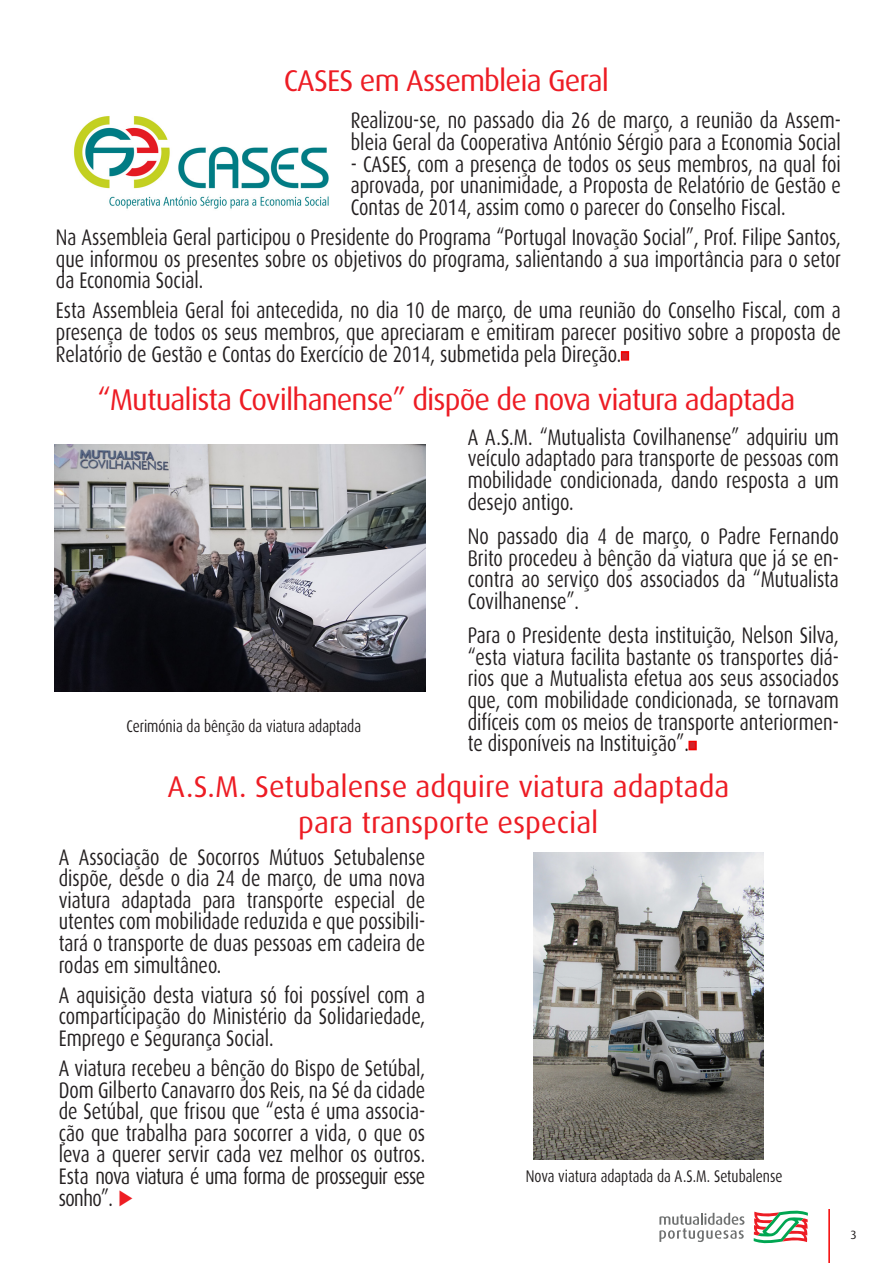
<style>
.page{position:relative;width:893px;height:1263px;background:#fff}
.page>*{position:absolute;margin:0;border:0;box-sizing:border-box;transform-origin:0 0}
.t1{font:30px "Dax";letter-spacing:-.03em;color:#ed1c24}
.t2{font:30px "Dax";color:#ed1c24}
.t3{font:22.5px/21.6px "Dax";color:#231f20;text-align:justify;scale:.8 1}
.t4{font:16.8px "Dax";color:#231f20;scale:.8 1}
.t5{font:12px "Dax";color:#231f20}
.s1{font-family:"Minion Pro";color:#d1232a}
.s2{font-family:"Arial";color:#ee1d23}
</style>
<div class="page">
<svg style="left:754px;top:1211px;width:54px;height:32px"></svg>
<svg style="left:659px;top:1213px;width:85px;height:29px"></svg>
<hr style="left:828px;top:1209px;width:2px;height:54px;background:#f50000">
<div style="left:621px;top:351px;width:8px;height:10px;border:3px solid #f50000"></div>
<img style="left:73px;top:116px;width:256px;height:93px">
<div style="left:688px;top:741px;width:9px;height:9px;border:3px solid #f50000"></div>
<img style="left:54px;top:444px;width:371px;height:247px">
<img style="left:533px;top:852px;width:230px;height:307px">
<p class="t1" style="left:284px;top:64px;width:327px">CASES em Assembleia Geral</p>
<p class="t3" style="left:351px;top:110px;width:614px">Realizou-se, no passado dia 26 de março, a reunião da Assem&shy;bleia Geral da Cooperativa António Sérgio para a Economia Social</p>
<p class="t3" style="left:351px;top:153px;width:614px">- CASES, com a presença de todos os seus membros, na qual foi aprovada, por unanimidade, a Proposta de Relatório de Gestão e Contas de 2014, assim como o parecer do Conselho Fiscal.</p>
<p class="t3" style="left:56px;top:227px;width:983px">Na Assembleia Geral participou o Presidente do Programa “Portugal Inovação Social”, Prof. Filipe Santos, que informou os presentes sobre os objetivos do programa, salientando a sua importância para o setor da Economia Social.</p>
<p class="t3" style="left:56px;top:300px;width:983px">Esta Assembleia Geral foi antecedida, no dia 10 de março, de uma reunião do Conselho Fiscal, com a presença de todos os seus membros, que apreciaram e emitiram parecer positivo sobre a proposta de Relatório de Gestão e Contas do Exercício de 2014, submetida pela Direção.<span class="s1">■</span></p>
<p class="t1" style="left:98px;top:383px;width:699px">“Mutualista Covilhanense” dispõe de nova viatura adaptada</p>
<p class="t3" style="left:468px;top:426px;width:466px">A A.S.M. “Mutualista Covilhanense” adquiriu um veículo adaptado para transporte de pessoas com mobilidade condicionada, dando resposta a um desejo antigo.</p>
<p class="t3" style="left:468px;top:526px;width:465px">No passado dia 4 de março, o Padre Fernando Brito procedeu à bênção da viatura que já se en&shy;contra ao serviço dos associados da “Mutualista Covilhanense”.</p>
<p class="t3" style="left:468px;top:625px;width:466px">Para o Presidente desta instituição, Nelson Silva, “esta viatura facilita bastante os transportes diá&shy;rios que a Mutualista efetua aos seus associados que, com mobilidade condicionada, se tornavam difíceis com os meios de transporte anteriormen&shy;te disponíveis na Instituição”.<span class="s1">■</span></p>
<p class="t4" style="left:126px;top:717px;width:295px">Cerimónia da bênção da viatura adaptada</p>
<p class="t2" style="left:167px;top:770px;width:564px">A.S.M. Setubalense adquire viatura adaptada</p>
<p class="t2" style="left:298px;top:806px;width:302px">para transporte especial</p>
<p class="t3" style="left:59px;top:846px;width:460px">A Associação de Socorros Mútuos Setubalense dispõe, desde o dia 24 de março, de uma nova viatura adaptada para transporte especial de utentes com mobilidade reduzida e que possibili&shy;tará o transporte de duas pessoas em cadeira de rodas em simultâneo.</p>
<p class="t3" style="left:59px;top:984px;width:460px">A aquisição desta viatura só foi possível com a comparticipação do Ministério da Solidariedade, Emprego e Segurança Social.</p>
<p class="t3" style="left:59px;top:1058px;width:460px">A viatura recebeu a bênção do Bispo de Setúbal, Dom Gilberto Canavarro dos Reis, na Sé da cidade de Setúbal, que frisou que “esta é uma associa&shy;ção que trabalha para socorrer a vida, o que os leva a querer servir cada vez melhor os outros.<br>Esta nova viatura é uma forma de prosseguir esse sonho”. <span class="s2">►</span></p>
<p class="t4" style="left:526px;top:1167px;width:322px">Nova viatura adaptada da A.S.M. Setubalense</p>
<p class="t5" style="left:850px;top:1228px;width:8px">3</p>
</div>
